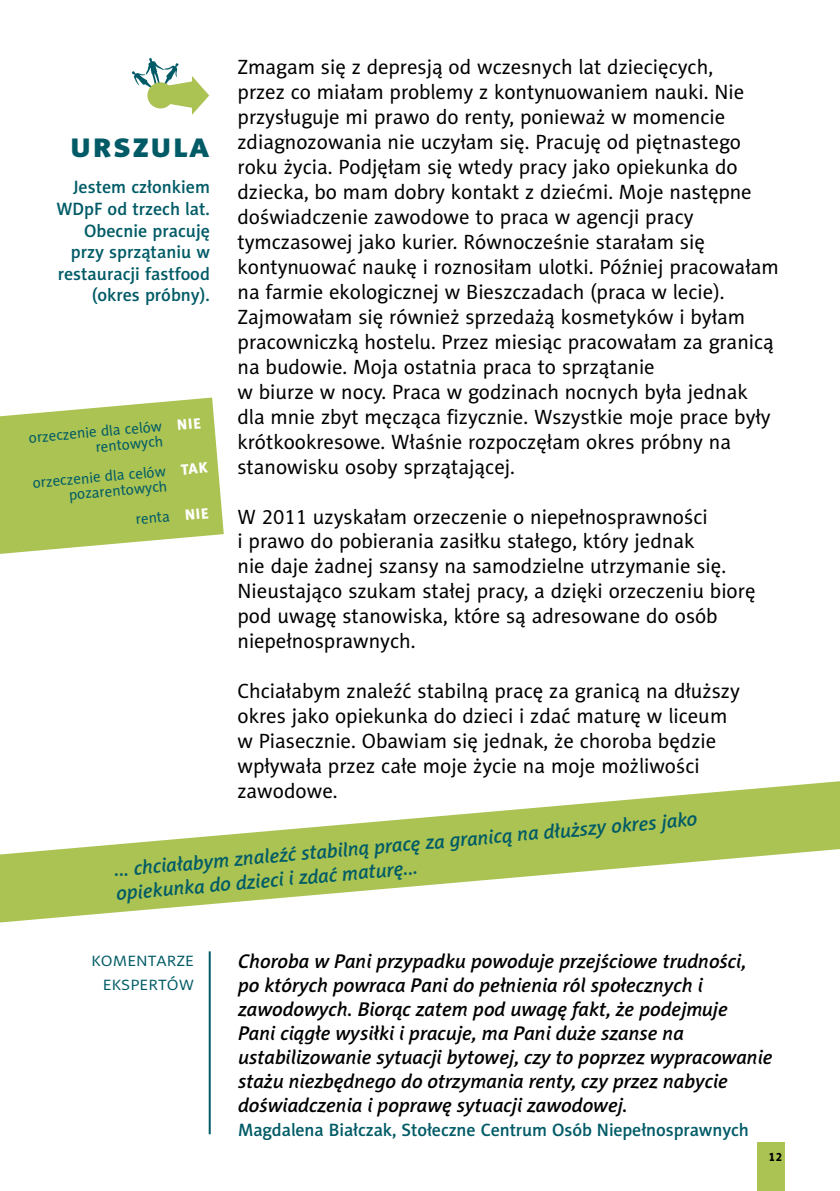
<style>
.page{position:relative;width:840px;height:1191px;background:#fff}
.page>*{position:absolute;margin:0;border:0;box-sizing:border-box;transform-origin:0 0}
.t1{font:36px "Naomi Sans EFN Heavy";letter-spacing:.05em;color:#005b66}
.t2{font:20.8px/25px "Naomi Sans EFN";color:#000}
.t3{font:italic 20px/24px "Naomi Sans EFN Medium";color:#000}
.t4{font:italic 20px/24px "Naomi Sans EFN Medium";color:#005b66}
.t5{font:20px/24px "Naomi Sans EFN Light";color:#005b66;text-align:center}
.t6{font:18px/21.6px "Naomi Sans EFN Medium";letter-spacing:-.005em;color:#005b66;text-align:right}
.t7{font:15px/15px "Naomi Sans EFN";color:#005b66;text-align:right}
.t8{font:12px "Naomi Sans EFN Heavy";color:#000}
</style>
<div class="page">
<div style="left:757px;top:1142px;width:27px;height:49px;background:#abc352"></div>
<svg style="left:132px;top:58px;width:77px;height:57px"></svg>
<div style="left:147px;top:82px;width:26px;height:26px;background:#abc352;border-radius:50%"></div>
<hr style="left:208px;top:951px;width:2px;height:183px;background:#005b66">
<svg style="left:0;top:781px;width:839px;height:141px"></svg>
<svg style="left:0;top:397px;width:224px;height:157px"></svg>
<h1 class="t1" style="left:70px;top:123px;width:141px">urszula</h1>
<p class="t6" style="left:56px;top:176px;width:155px">Jestem członkiem<br>WDpF od trzech lat.<br>Obecnie pracuję przy sprzątaniu w restauracji fastfood (okres próbny).</p>
<p class="t7" style="left:28px;top:430px;width:135px;rotate:-5deg">orzeczenie dla celów rentowych</p>
<p class="t7" style="left:32px;top:475px;width:135px;rotate:-5deg">orzeczenie dla celów pozarentowych</p>
<p class="t7" style="left:135px;top:511px;width:36px;rotate:-5deg">renta</p>
<p class="t2" style="left:237px;top:54px;width:542px">Zmagam się z depresją od wczesnych lat dziecięcych,<br>przez co miałam problemy z kontynuowaniem nauki. Nie przysługuje mi prawo do renty, ponieważ w momencie zdiagnozowania nie uczyłam się. Pracuję od piętnastego roku życia. Podjęłam się wtedy pracy jako opiekunka do dziecka, bo mam dobry kontakt z dziećmi. Moje następne doświadczenie zawodowe to praca w agencji pracy tymczasowej jako kurier. Równocześnie starałam się kontynuować naukę i roznosiłam ulotki. Później pracowałam na farmie ekologicznej w Bieszczadach (praca w lecie).<br>Zajmowałam się również sprzedażą kosmetyków i byłam pracowniczką hostelu. Przez miesiąc pracowałam za granicą na budowie. Moja ostatnia praca to sprzątanie<br>w biurze w nocy. Praca w godzinach nocnych była jednak dla mnie zbyt męcząca fizycznie. Wszystkie moje prace były krótkookresowe. Właśnie rozpoczęłam okres próbny na stanowisku osoby sprzątającej.</p>
<p class="t2" style="left:237px;top:503px;width:519px">W 2011 uzyskałam orzeczenie o niepełnosprawności<br>i prawo do pobierania zasiłku stałego, który jednak<br>nie daje żadnej szansy na samodzielne utrzymanie się.<br>Nieustająco szukam stałej pracy, a dzięki orzeczeniu biorę pod uwagę stanowiska, które są adresowane do osób niepełnosprawnych.</p>
<p class="t2" style="left:237px;top:678px;width:503px">Chciałabym znaleźć stabilną pracę za granicą na dłuższy okres jako opiekunka do dzieci i zdać maturę w liceum w Piasecznie. Obawiam się jednak, że choroba będzie wpływała przez całe moje życie na moje możliwości zawodowe.</p>
<p class="t4" style="left:113px;top:858px;width:586px;rotate:-5deg">... chciałabym znaleźć stabilną pracę za granicą na dłuższy okres jako opiekunka do dzieci i zdać maturę...</p>
<p class="t5" style="left:91px;top:947px;width:104px">komentarze ekspertów</p>
<p class="t3" style="left:238px;top:949px;width:535px">Choroba w Pani przypadku powoduje przejściowe trudności, po których powraca Pani do pełnienia ról społecznych i zawodowych. Biorąc zatem pod uwagę fakt, że podejmuje<br>Pani ciągłe wysiłki i pracuje, ma Pani duże szanse na ustabilizowanie sytuacji bytowej, czy to poprzez wypracowanie stażu niezbędnego do otrzymania renty, czy przez nabycie doświadczenia i poprawę sytuacji zawodowej.</p>
<p class="t6" style="left:238px;top:1118px;width:512px">Magdalena Białczak, Stołeczne Centrum Osób Niepełnosprawnych</p>
<p class="t8" style="left:768px;top:1149px;width:15px">12</p>
</div>
